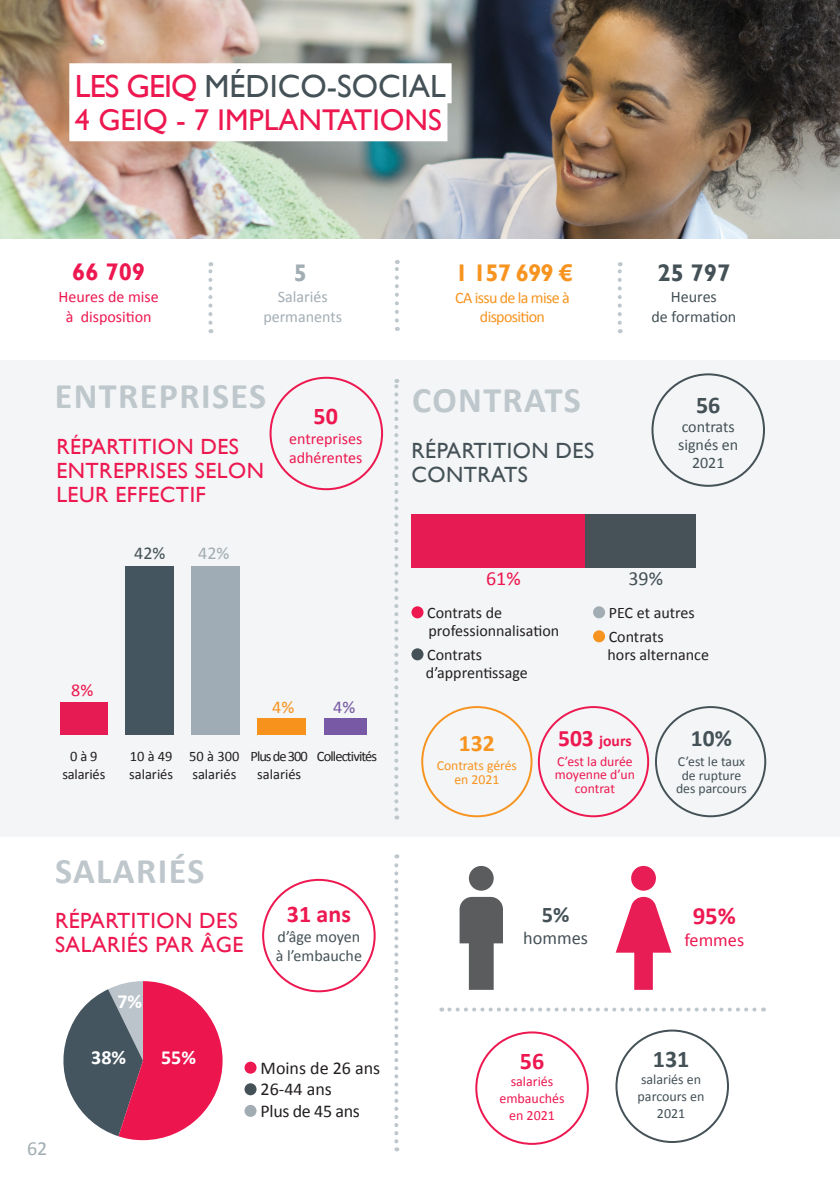
<style>
.page{position:relative;width:840px;height:1191px;background:#fff}
.page>*{position:absolute;margin:0;border:0;box-sizing:border-box;transform-origin:0 0}
.t1{font:700 36px "Calibri";letter-spacing:.04em;color:#bec7cc}
.t2{font:32px "Gill Sans";color:#445157}
.t3{font:30px "Gill Sans";color:#ed1850}
.t4{font:700 24.8px "Calibri";color:#ed1850}
.t5{font:700 24px "Calibri";color:#ed1850}
.t6{font:700 24px "Gill Sans";letter-spacing:-.04em;color:#f79420}
.t7{font:700 24px "Calibri";color:#445157}
.t8{font:700 24px "Gill Sans";color:#ed1850}
.t9{font:700 24px "Gill Sans";color:#445157}
.t10{font:700 24px "Gill Sans";color:#a2adb3}
.t11{font:700 23.6px "Calibri";color:#f79420}
.t12{font:700 23.6px "Calibri";color:#445157}
.t13{font:700 22.4px "Calibri";color:#445157}
.t14{font:22px/24px "Gill Sans";letter-spacing:.02em;color:#ed1850}
.t15{font:22px/24px "Gill Sans";letter-spacing:.02em;color:#445157}
.t16{font:700 20px "Calibri";color:#fff}
.t17{font:20px "Calibri";color:#ed1850}
.t18{font:20px "Calibri";color:#445157}
.t19{font:20px "Calibri";color:#a2adb3}
.t20{font:18.2px "Calibri";color:#445157}
.t21{font:18.2px "Calibri";color:#ed1850}
.t22{font:18px/21.6px "Calibri";color:#231f20}
.t23{font:18px "Calibri";color:#445157}
.t24{font:18px "Calibri";color:#a2adb3}
.t25{font:18px "Calibri";color:#ed1850}
.t26{font:18px "Calibri";color:#f79420}
.t27{font:18px "Calibri";color:#775aa4}
.t28{font:16px/18px "Calibri";color:#231f20}
.t29{font:16px/19.2px "Calibri";color:#445157;text-align:center}
.t30{font:16px/19.2px "Calibri";color:#ed1850}
.t31{font:16px/19.2px "Calibri";letter-spacing:-.04em;color:#f79420;text-align:center}
.t32{font:16px/19.2px "Calibri";color:#a2adb3;text-align:center}
.t33{font:700 15.6px "Calibri";color:#ed1850}
.t34{font:14.4px/17.4px "Calibri";color:#231f20;text-align:center}
.t35{font:14.4px "Calibri";letter-spacing:-.06em;color:#231f20}
.t36{font:14px/16.8px "Calibri";color:#445157;text-align:center}
.t37{font:14px/16.8px "Calibri";color:#ed1850;text-align:center}
.t38{font:13.8px/13.8px "Calibri";color:#445157;text-align:center}
.t39{font:13.8px/13.8px "Calibri";color:#ed1850;text-align:center}
.t40{font:13.8px/13.8px "Calibri";color:#f79420;text-align:center}
.s1{color:#ed1850}
.s2{font-size:23.6px}
</style>
<div class="page">
<hr style="left:839px;top:282px;width:1px;height:607px;background:#f3f5f6">
<div style="left:0;top:360px;width:839px;height:476px;background:#f3f5f6"></div>
<img style="left:0;top:0;width:839px;height:238px">
<div style="left:69px;top:63px;width:382px;height:40px;background:#fff"></div>
<div style="left:269px;top:377px;width:114px;height:113px;border:2px solid #ed1850;border-radius:50%"></div>
<div style="left:323px;top:718px;width:43px;height:16px;background:#7759a5"></div>
<div style="left:257px;top:718px;width:49px;height:16px;background:#f7931d"></div>
<div style="left:191px;top:566px;width:49px;height:168px;background:#9fabb5"></div>
<div style="left:125px;top:566px;width:49px;height:168px;background:#45555f"></div>
<div style="left:60px;top:702px;width:47px;height:32px;background:#e71b53"></div>
<div style="left:69px;top:101px;width:378px;height:40px;background:#fff"></div>
<svg style="left:63px;top:981px;width:159px;height:159px"></svg>
<div style="left:475px;top:1031px;width:113px;height:113px;border:2px solid #ed1850;border-radius:50%"></div>
<div style="left:615px;top:1029px;width:113px;height:114px;border:2px solid #445157;border-radius:50%"></div>
<div style="left:244px;top:1061px;width:12px;height:12px;background:#ed1850;border-radius:50%"></div>
<div style="left:244px;top:1083px;width:12px;height:12px;background:#445157;border-radius:50%"></div>
<div style="left:244px;top:1104px;width:12px;height:12px;background:#a2adb3;border-radius:50%"></div>
<svg style="left:394px;top:379px;width:4px;height:430px"></svg>
<svg style="left:394px;top:854px;width:4px;height:287px"></svg>
<div style="left:468px;top:866px;width:25px;height:24px;background:#5a5c5d;border-radius:50%"></div>
<svg style="left:459px;top:897px;width:43px;height:92px"></svg>
<div style="left:630px;top:866px;width:25px;height:24px;background:#e91d55;border-radius:50%"></div>
<svg style="left:615px;top:897px;width:56px;height:92px"></svg>
<svg style="left:449px;top:1007px;width:314px;height:4px"></svg>
<svg style="left:208px;top:262px;width:4px;height:61px"></svg>
<svg style="left:395px;top:260px;width:3px;height:60px"></svg>
<svg style="left:617px;top:262px;width:4px;height:61px"></svg>
<div style="left:262px;top:879px;width:113px;height:113px;border:2px solid #ed1850;border-radius:50%"></div>
<div style="left:411px;top:606px;width:12px;height:12px;background:#ed1850;border-radius:50%"></div>
<div style="left:411px;top:648px;width:12px;height:12px;background:#445157;border-radius:50%"></div>
<div style="left:592px;top:606px;width:12px;height:12px;background:#a2adb3;border-radius:50%"></div>
<div style="left:592px;top:630px;width:12px;height:12px;background:#f79420;border-radius:50%"></div>
<div style="left:651px;top:373px;width:113px;height:114px;border:2px solid #445157;border-radius:50%"></div>
<div style="left:584px;top:514px;width:111px;height:54px;background:#465258"></div>
<div style="left:411px;top:514px;width:173px;height:54px;background:#e71b53"></div>
<div style="left:421px;top:706px;width:111px;height:111px;border:2px solid #f79420;border-radius:50%"></div>
<div style="left:654px;top:706px;width:111px;height:111px;border:2px solid #445157;border-radius:50%"></div>
<div style="left:537px;top:706px;width:111px;height:111px;border:2px solid #ed1850;border-radius:50%"></div>
<h2 class="t2" style="left:75px;top:68px;width:372px"><span class="s1">LES GEIQ</span> MÉDICO-SOCIAL</h2>
<h3 class="t3" style="left:75px;top:102px;width:368px">4 GEIQ - 7 IMPLANTATIONS</h3>
<h3 class="t8" style="left:72px;top:257px;width:74px">66 709</h3>
<p class="t30" style="left:59px;top:287px;width:102px;text-align:center">Heures de mise à disposition</p>
<h3 class="t10" style="left:294px;top:258px;width:15px">5</h3>
<p class="t32" style="left:263px;top:287px;width:80px">Salariés permanents</p>
<h1 class="t1" style="left:55px;top:374px;width:213px">ENTREPRISES</h1>
<h3 class="t14" style="left:56px;top:435px;width:209px">RÉPARTITION DES<br>ENTREPRISES SELON<br>LEUR EFFECTIF</h3>
<p class="t23" style="left:134px;top:542px;width:33px">42%</p>
<p class="t24" style="left:198px;top:541px;width:33px">42%</p>
<h3 class="t5" style="left:313px;top:401px;width:26px">50</h3>
<p class="t30" style="left:289px;top:428px;width:75px">entreprises adhérentes</p>
<p class="t25" style="left:71px;top:679px;width:24px">8%</p>
<p class="t26" style="left:272px;top:695px;width:24px">4%</p>
<p class="t27" style="left:333px;top:695px;width:24px">4%</p>
<p class="t34" style="left:62px;top:747px;width:44px">0 à 9 salariés</p>
<p class="t34" style="left:129px;top:747px;width:45px;text-align:left">10 à 49 salariés</p>
<p class="t34" style="left:189px;top:747px;width:52px;text-align:left">50 à 300 salariés</p>
<p class="t34" style="left:250px;top:747px;width:59px">Plus de 300 salariés</p>
<p class="t35" style="left:317px;top:747px;width:62px">Collectivités</p>
<h1 class="t1" style="left:55px;top:849px;width:151px">SALARIÉS</h1>
<h3 class="t14" style="left:55px;top:909px;width:190px">RÉPARTITION DES<br>SALARIÉS PAR ÂGE</h3>
<p class="t16" style="left:117px;top:988px;width:26px">7%</p>
<p class="t16" style="left:91px;top:1045px;width:36px">38%</p>
<p class="t16" style="left:161px;top:1045px;width:36px">55%</p>
<p class="t19" style="left:27px;top:1135px;width:22px">62</p>
<h3 class="t5" style="left:287px;top:899px;width:66px">31 ans</h3>
<p class="t29" style="left:275px;top:926px;width:88px;text-align:left">d’âge moyen à l’embauche</p>
<p class="t22" style="left:260px;top:1056px;width:121px">Moins de 26 ans<br>26-44 ans<br>Plus de 45 ans</p>
<h3 class="t6" style="left:455px;top:258px;width:120px">1 157 699 €</h3>
<p class="t31" style="left:455px;top:287px;width:116px">CA issu de la mise à disposition</p>
<h1 class="t1" style="left:412px;top:378px;width:170px">CONTRATS</h1>
<h3 class="t15" style="left:411px;top:439px;width:184px">RÉPARTITION DES<br>CONTRATS</h3>
<h3 class="t9" style="left:657px;top:258px;width:74px">25 797</h3>
<p class="t29" style="left:651px;top:287px;width:86px">Heures<br>de formation</p>
<h3 class="t7" style="left:695px;top:390px;width:26px">56</h3>
<p class="t29" style="left:677px;top:417px;width:62px;line-height:18px">contrats signés en<br>2021</p>
<p class="t17" style="left:486px;top:566px;width:36px">61%</p>
<p class="t18" style="left:628px;top:566px;width:36px">39%</p>
<p class="t28" style="left:427px;top:603px;width:133px">Contrats de professionnalisation</p>
<p class="t28" style="left:425px;top:645px;width:103px">Contrats d’apprentissage</p>
<p class="t28" style="left:608px;top:600px;width:87px;line-height:24px">PEC et autres<br>Contrats</p>
<p class="t28" style="left:607px;top:645px;width:103px">hors alternance</p>
<h3 class="t11" style="left:458px;top:728px;width:37px">132</h3>
<p class="t40" style="left:436px;top:758px;width:82px">Contrats gérés en 2021</p>
<p class="t33" style="left:557px;top:731px;width:75px"><span class="s2">503</span> jours</p>
<p class="t39" style="left:554px;top:753px;width:82px">C’est la durée moyenne d’un contrat</p>
<h3 class="t12" style="left:690px;top:724px;width:42px">10%</h3>
<p class="t38" style="left:675px;top:754px;width:72px">C’est le taux de rupture des parcours</p>
<h3 class="t13" style="left:541px;top:900px;width:29px">5%</h3>
<p class="t20" style="left:523px;top:926px;width:66px">hommes</p>
<h3 class="t4" style="left:692px;top:900px;width:45px">95%</h3>
<p class="t21" style="left:684px;top:928px;width:61px">femmes</p>
<h3 class="t5" style="left:519px;top:1046px;width:26px">56</h3>
<p class="t37" style="left:499px;top:1072px;width:67px">salariés embauchés en 2021</p>
<h3 class="t7" style="left:652px;top:1044px;width:38px">131</h3>
<p class="t36" style="left:637px;top:1070px;width:68px">salariés en parcours en<br>2021</p>
</div>
